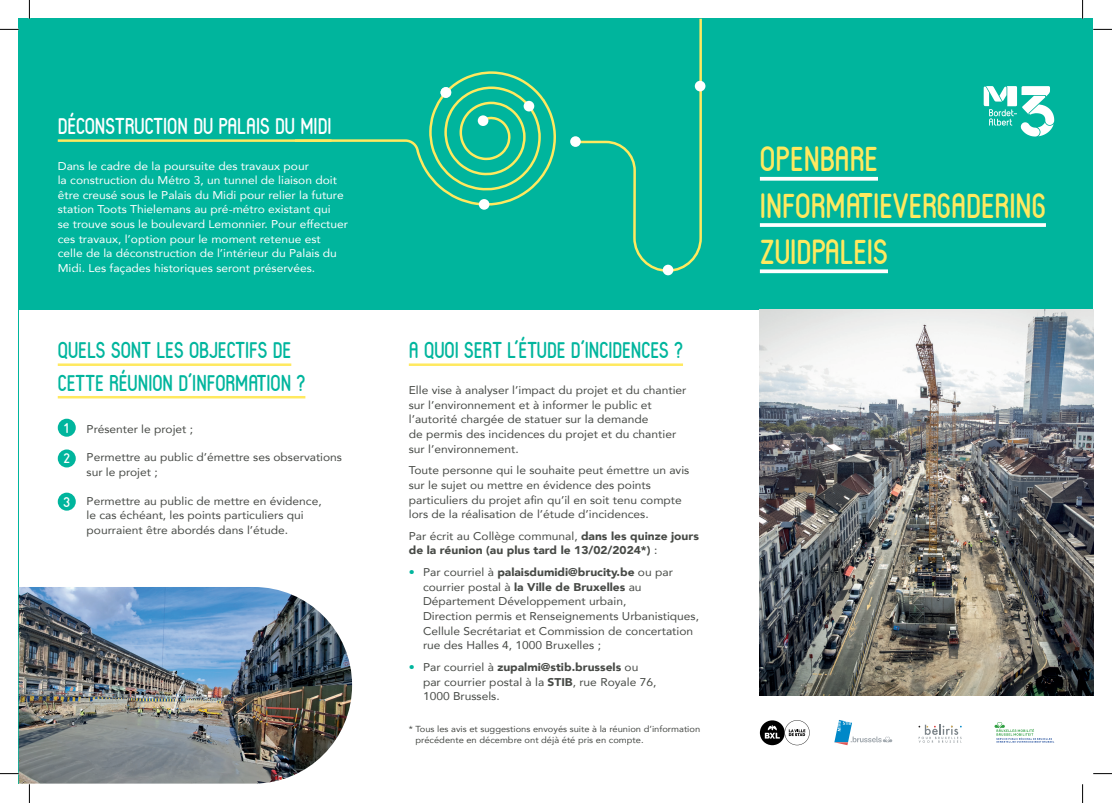
<style>
.page{position:relative;width:1112px;height:803px;background:#fff}
.page>*{position:absolute;margin:0;border:0;box-sizing:border-box;transform-origin:0 0}
.t1{font:700 34.38px/46.2px "Reef";color:#ffe95f;scale:.91 1}
.t2{font:700 22.5px "Reef";color:#00b59d;scale:.91 1}
.t3{font:700 22.5px "Reef";color:#fff;scale:.91 1}
.t4{font:700 13.75px "Reef";color:#fff;scale:1.07 1}
.t5{font:11.25px/14.6px "Avenir";color:#474a46;scale:1.07 1}
.t6{font:11.25px/14.6px "Avenir";color:#fff;scale:1.07 1}
.t7{font:900 11.25px/14.6px "Avenir";color:#474a46;scale:1.07 1}
.t8{font:8.75px/10.5px "Avenir";color:#474a46;scale:1.07 1}
.s1{font-weight:400}
.s2{font-weight:900;color:#00b59d}
.s3{font-weight:900}
.s4{color:#fff}
</style>
<div class="page">
<div style="left:19px;top:19px;width:1073px;height:765px;background:#00b59d"></div>
<div style="left:19px;top:310px;width:892px;height:474px;background:#fff"></div>
<div style="left:759px;top:602px;width:333px;height:182px;background:#fff"></div>
<img style="left:759px;top:310px;width:333px;height:386px">
<svg style="left:983px;top:86px;width:70px;height:50px"></svg>
<svg style="left:759px;top:177px;width:118px;height:4px"></svg>
<svg style="left:759px;top:223px;width:286px;height:4px"></svg>
<svg style="left:759px;top:269px;width:128px;height:4px"></svg>
<svg style="left:331px;top:71px;width:224px;height:135px"></svg>
<div style="left:523px;top:101px;width:11px;height:10px;background:#fff;border-radius:50%"></div>
<div style="left:478px;top:199px;width:11px;height:11px;background:#fff;border-radius:50%"></div>
<div style="left:477px;top:115px;width:11px;height:11px;background:#fff;border-radius:50%"></div>
<svg style="left:571px;top:19px;width:132px;height:254px"></svg>
<hr style="left:58px;top:139px;width:273px;height:3px;background:#ffe95f">
<hr style="left:409px;top:363px;width:274px;height:3px;background:#ffe95f">
<hr style="left:58px;top:363px;width:233px;height:3px;background:#ffe95f">
<hr style="left:58px;top:396px;width:247px;height:2px;background:#ffe95f">
<div style="left:570px;top:136px;width:10px;height:11px;background:#fff;border-radius:50%"></div>
<div style="left:440px;top:87px;width:11px;height:11px;background:#fff;border-radius:50%"></div>
<div style="left:694px;top:81px;width:11px;height:10px;background:#fff;border-radius:50%"></div>
<div style="left:58px;top:449px;width:18px;height:18px;background:#00b59d;border-radius:50%"></div>
<div style="left:58px;top:493px;width:18px;height:18px;background:#00b59d;border-radius:50%"></div>
<div style="left:58px;top:419px;width:18px;height:18px;background:#00b59d;border-radius:50%"></div>
<img style="left:19px;top:587px;width:333px;height:196px">
<svg style="left:834px;top:720px;width:58px;height:25px"></svg>
<svg style="left:918px;top:725px;width:43px;height:18px"></svg>
<svg style="left:994px;top:722px;width:59px;height:21px"></svg>
<svg style="left:759px;top:720px;width:25px;height:25px"></svg>
<svg style="left:764px;top:720px;width:45px;height:25px"></svg>
<div style="left:662px;top:265px;width:11px;height:10px;background:#fff;border-radius:50%"></div>
<svg style="left:0;top:29px;width:19px;height:1px"></svg>
<svg style="left:1092px;top:29px;width:19px;height:1px"></svg>
<svg style="left:0;top:773px;width:19px;height:1px"></svg>
<svg style="left:1093px;top:773px;width:18px;height:1px"></svg>
<svg style="left:29px;top:0;width:1px;height:19px"></svg>
<svg style="left:29px;top:784px;width:1px;height:19px"></svg>
<svg style="left:1081px;top:0;width:2px;height:19px"></svg>
<svg style="left:1082px;top:784px;width:1px;height:19px"></svg>
<h2 class="t3" style="left:58px;top:112px;width:302px">DÉCONSTRUCTION DU PALAIS DU MIDI</h2>
<p class="t6" style="left:58px;top:158px;width:273px">Dans le cadre de la poursuite des travaux pour<br>la construction du Métro 3, un tunnel de liaison doit être creusé sous le Palais du Midi pour relier la future station Toots Thielemans au pré-métro existant qui<br>se trouve sous le boulevard Lemonnier. Pour effectuer ces travaux, l’option pour le moment retenue est celle de la déconstruction de l’intérieur du Palais du Midi. Les façades historiques seront préservées.</p>
<h2 class="t2" style="left:58px;top:336px;width:258px">QUELS SONT LES OBJECTIFS DE</h2>
<h2 class="t2" style="left:409px;top:336px;width:303px">A QUOI SERT L’ÉTUDE D’INCIDENCES ?</h2>
<h2 class="t2" style="left:58px;top:369px;width:273px">CETTE RÉUNION D’INFORMATION ?</h2>
<p class="t5" style="left:409px;top:382px;width:261px">Elle vise à analyser l’impact du projet et du chantier sur l’environnement et à informer le public et l’autorité chargée de statuer sur la demande<br>de permis des incidences du projet et du chantier sur l’environnement.</p>
<p class="t5" style="left:409px;top:463px;width:264px">Toute personne qui le souhaite peut émettre un avis sur le sujet ou mettre en évidence des points particuliers du projet afin qu’il en soit tenu compte lors de la réalisation de l’étude d’incidences.</p>
<p class="t7" style="left:409px;top:528px;width:272px"><span class="s1">Par écrit au Collège communal,</span> dans les quinze jours de la réunion (au plus tard le 13/02/2024*) <span class="s1">:</span></p>
<p class="t5" style="left:423px;top:565px;width:259px;text-indent:-14px"><span class="s2">•</span> Par courriel à <span class="s3">palaisdumidi@brucity.be</span> ou par courrier postal à <span class="s3">la Ville de Bruxelles</span> au Département Développement urbain,<br>Direction permis et Renseignements Urbanistiques, Cellule Secrétariat et Commission de concertation rue des Halles 4, 1000 Bruxelles ;</p>
<p class="t5" style="left:423px;top:659px;width:219px;text-indent:-14px"><span class="s2">•</span> Par courriel à <span class="s3">zupalmi@stib.brussels</span> ou par courrier postal à la <span class="s3">STIB</span>, rue Royale 76,<br>1000 Brussels.</p>
<p class="t8" style="left:409px;top:723px;width:274px">* Tous les avis et suggestions envoyés suite à la réunion d’information <span class="s4">*</span> précédente en décembre ont déjà été pris en compte.</p>
<p class="t4" style="left:64px;top:419px;width:6px">1</p>
<p class="t5" style="left:87px;top:421px;width:101px">Présenter le projet ;</p>
<p class="t5" style="left:87px;top:450px;width:240px">Permettre au public d’émettre ses observations sur le projet ;</p>
<p class="t5" style="left:87px;top:493px;width:221px">Permettre au public de mettre en évidence, le cas échéant, les points particuliers qui pourraient être abordés dans l’étude.</p>
<p class="t4" style="left:63px;top:450px;width:8px">2</p>
<p class="t4" style="left:63px;top:493px;width:8px">3</p>
<h1 class="t1" style="left:759px;top:136px;width:316px">OPENBARE<br>INFORMATIEVERGADERING<br>ZUIDPALEIS</h1>
</div>
